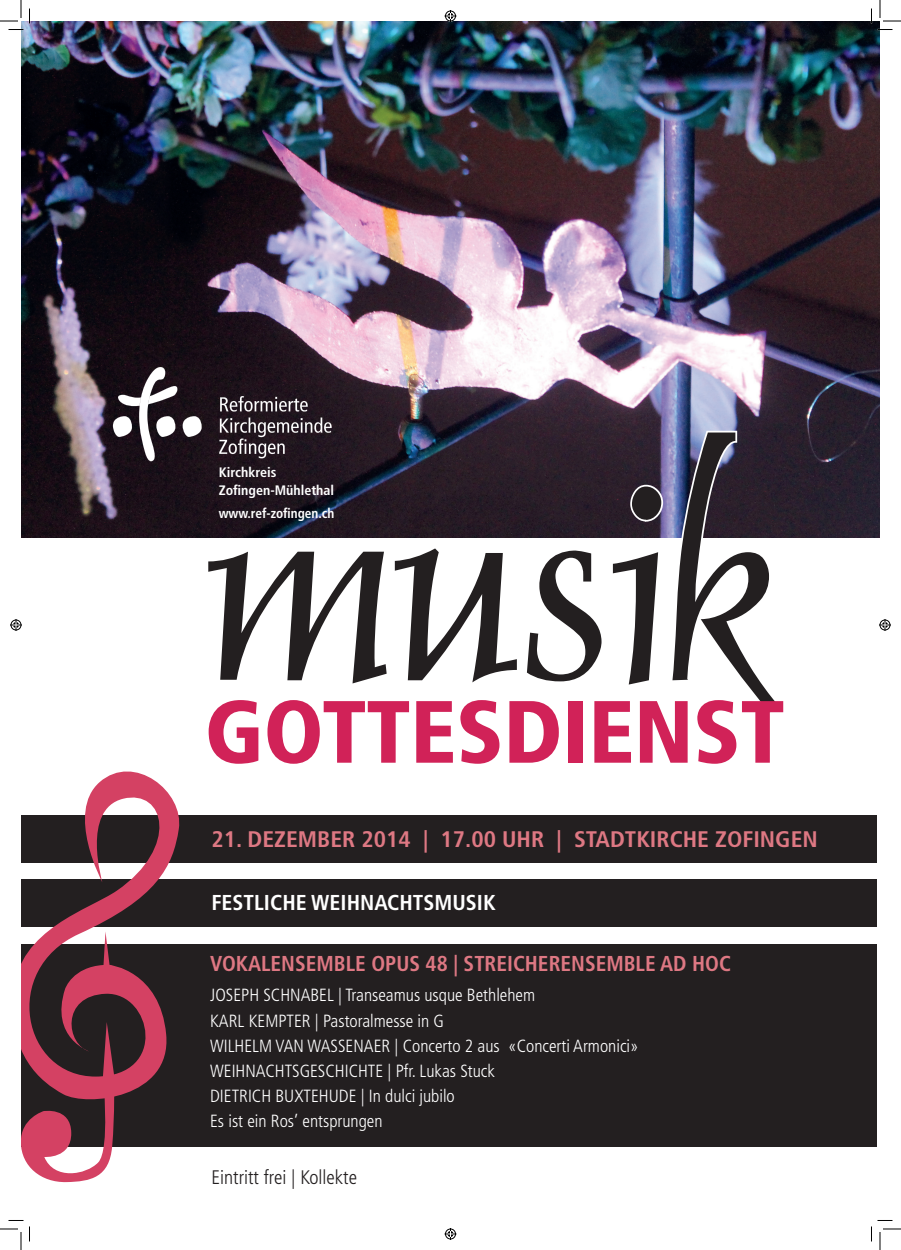
<style>
.page{position:relative;width:901px;height:1250px;background:#fff}
.page>*{position:absolute;margin:0;border:0;box-sizing:border-box;transform-origin:0 0}
.t1{font:264.6px "Dauphin";color:#231f20}
.t2{font:900 condensed 88.2px "Frutiger";color:#d12258}
.t3{font:700 condensed 22.5px "Frutiger";color:#de7883;scale:1.05 1}
.t4{font:700 condensed 21.6px "Frutiger";color:#de7883}
.t5{font:700 condensed 21.6px "Frutiger";color:#fff}
.t6{font:300 condensed 19.6px "Frutiger";color:#231f20}
.t7{font:300 condensed 17.6px/25.2px "Frutiger";color:#fff}
.t8{font:700 condensed 13.7px/17.6px "Frutiger";color:#fff}
</style>
<div class="page">
<img style="left:21px;top:21px;width:859px;height:517px">
<svg style="left:609px;top:429px;width:177px;height:109px"></svg>
<div style="left:21px;top:879px;width:856px;height:47px;background:#231f20"></div>
<div style="left:21px;top:943px;width:856px;height:203px;background:#231f20"></div>
<div style="left:21px;top:815px;width:856px;height:48px;background:#231f20"></div>
<svg style="left:21px;top:1108px;width:95px;height:75px"></svg>
<svg style="left:21px;top:771px;width:169px;height:337px"></svg>
<svg style="left:183px;top:416px;width:19px;height:21px"></svg>
<svg style="left:220px;top:396px;width:88px;height:15px"></svg>
<svg style="left:219px;top:417px;width:113px;height:41px"></svg>
<svg style="left:113px;top:367px;width:64px;height:94px"></svg>
<svg style="left:0;top:0;width:30px;height:30px"></svg>
<svg style="left:0;top:1220px;width:30px;height:30px"></svg>
<svg style="left:871px;top:0;width:30px;height:30px"></svg>
<svg style="left:871px;top:1220px;width:30px;height:30px"></svg>
<svg style="left:444px;top:10px;width:12px;height:12px"></svg>
<svg style="left:444px;top:1228px;width:12px;height:12px"></svg>
<svg style="left:10px;top:619px;width:12px;height:12px"></svg>
<svg style="left:879px;top:619px;width:12px;height:12px"></svg>
<h1 class="t1" style="left:205px;top:430px;width:572px">musik</h1>
<p class="t8" style="left:219px;top:463px;width:117px">KIRCHKREIS<br>ZOFINGEN-MÜHLETHAL</p>
<p class="t8" style="left:219px;top:505px;width:117px">WWW.REF-ZOFINGEN.CH</p>
<h2 class="t2" style="left:205px;top:679px;width:582px">GOTTESDIENST</h2>
<p class="t3" style="left:211px;top:826px;width:579px">21. DEZEMBER 2014 | 17.00 UHR | STADTKIRCHE ZOFINGEN</p>
<p class="t5" style="left:211px;top:889px;width:286px">FESTLICHE WEIHNACHTSMUSIK</p>
<p class="t4" style="left:210px;top:950px;width:522px">VOKALENSEMBLE OPUS 48 | STREICHERENSEMBLE AD HOC</p>
<p class="t7" style="left:210px;top:983px;width:430px">Joseph Schnabel | Transeamus usque Bethlehem<br>Karl Kempter | Pastoralmesse in G<br>Wilhelm van Wassenaer | Concerto 2 aus «Concerti Armonici» Weihnachtsgeschichte | Pfr. Lukas Stuck<br>Dietrich Buxtehude | In dulci jubilo<br>Es ist ein Ros’ entsprungen</p>
<p class="t6" style="left:211px;top:1165px;width:147px">Eintritt frei | Kollekte</p>
</div>
